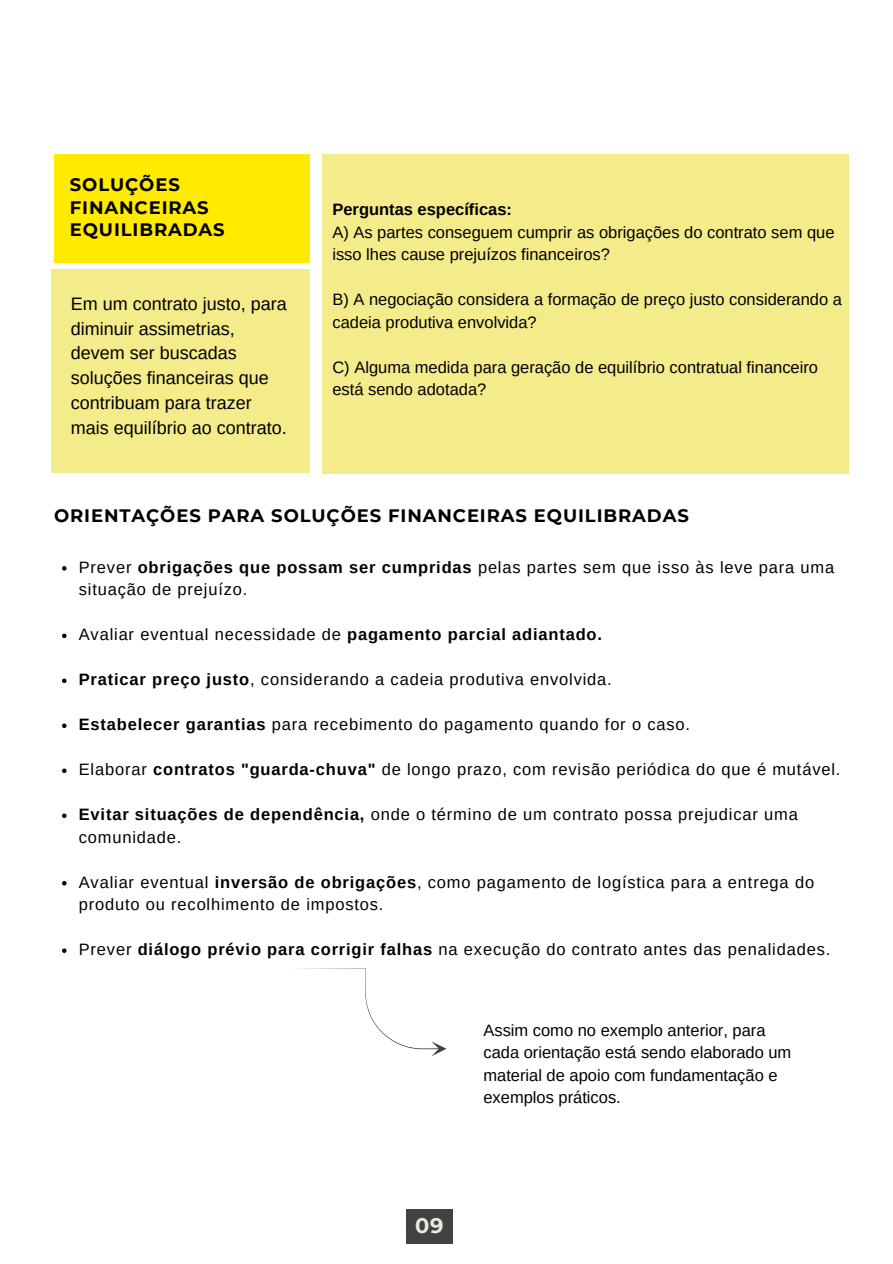
<style>
.page{position:relative;width:893px;height:1264px;background:#fff}
.page>*{position:absolute;margin:0;border:0;box-sizing:border-box;transform-origin:0 0}
.t1{font:700 21px "Montserrat";color:#ebe9e7}
.t2{font:18px/24.8px "Arimo";color:#000}
.t3{font:700 18px/22.5px "Montserrat";letter-spacing:.05em;color:#000}
.t4{font:16.5px/22.5px "Arimo";letter-spacing:.05em;color:#000}
.t5{font:16.5px/22.5px "Arimo";color:#000}
.t6{font:700 16.5px "Arimo";color:#000}
.s1{font-weight:700}
</style>
<div class="page">
<div style="left:54px;top:154px;width:255px;height:109px;background:#ffea00"></div>
<div style="left:51px;top:270px;width:258px;height:203px;background:#f4eb8a"></div>
<svg style="left:62px;top:566px;width:4px;height:4px"></svg>
<svg style="left:62px;top:633px;width:4px;height:5px"></svg>
<svg style="left:62px;top:678px;width:4px;height:5px"></svg>
<svg style="left:62px;top:723px;width:4px;height:5px"></svg>
<svg style="left:62px;top:768px;width:4px;height:5px"></svg>
<svg style="left:62px;top:813px;width:4px;height:5px"></svg>
<svg style="left:62px;top:881px;width:4px;height:4px"></svg>
<svg style="left:62px;top:948px;width:4px;height:4px"></svg>
<div style="left:322px;top:154px;width:526px;height:319px;background:#f4eb8a"></div>
<div style="left:406px;top:1208px;width:46px;height:35px;background:#44423e"></div>
<svg style="left:297px;top:968px;width:149px;height:88px"></svg>
<p class="t3" style="left:70px;top:174px;width:156px">SOLUÇÕES<br>FINANCEIRAS<br>EQUILIBRADAS</p>
<p class="t2" style="left:71px;top:291px;width:217px">Em um contrato justo, para diminuir assimetrias, devem ser buscadas soluções financeiras que contribuam para trazer mais equilíbrio ao contrato.</p>
<p class="t6" style="left:332px;top:200px;width:181px">Perguntas específicas:</p>
<p class="t5" style="left:332px;top:221px;width:503px">A) As partes conseguem cumprir as obrigações do contrato sem que isso lhes cause prejuízos financeiros?</p>
<p class="t5" style="left:332px;top:288px;width:511px">B) A negociação considera a formação de preço justo considerando a cadeia produtiva envolvida?</p>
<p class="t5" style="left:332px;top:355px;width:487px">C) Alguma medida para geração de equilíbrio contratual financeiro está sendo adotada?</p>
<p class="t3" style="left:54px;top:504px;width:636px">ORIENTAÇÕES PARA SOLUÇÕES FINANCEIRAS EQUILIBRADAS</p>
<p class="t4" style="left:79px;top:556px;width:757px">Prever <span class="s1">obrigações que possam ser cumpridas</span> pelas partes sem que isso às leve para uma situação de prejuízo.</p>
<p class="t4" style="left:79px;top:623px;width:524px">Avaliar eventual necessidade de <span class="s1">pagamento parcial adiantado.</span></p>
<p class="t4" style="left:79px;top:668px;width:534px"><span class="s1">Praticar preço justo</span>, considerando a cadeia produtiva envolvida.</p>
<p class="t4" style="left:79px;top:713px;width:612px"><span class="s1">Estabelecer garantias</span> para recebimento do pagamento quando for o caso.</p>
<p class="t4" style="left:79px;top:758px;width:763px">Elaborar <span class="s1">contratos "guarda-chuva"</span> de longo prazo, com revisão periódica do que é mutável.</p>
<p class="t4" style="left:79px;top:803px;width:720px"><span class="s1">Evitar situações de dependência,</span> onde o término de um contrato possa prejudicar uma comunidade.</p>
<p class="t4" style="left:79px;top:870px;width:736px">Avaliar eventual <span class="s1">inversão de obrigações</span>, como pagamento de logística para a entrega do produto ou recolhimento de impostos.</p>
<p class="t4" style="left:79px;top:938px;width:753px">Prever <span class="s1">diálogo prévio para corrigir falhas</span> na execução do contrato antes das penalidades.</p>
<p class="t5" style="left:483px;top:1018px;width:309px">Assim como no exemplo anterior, para cada orientação está sendo elaborado um material de apoio com fundamentação e exemplos práticos.</p>
<p class="t1" style="left:415px;top:1212px;width:30px">09</p>
</div>
